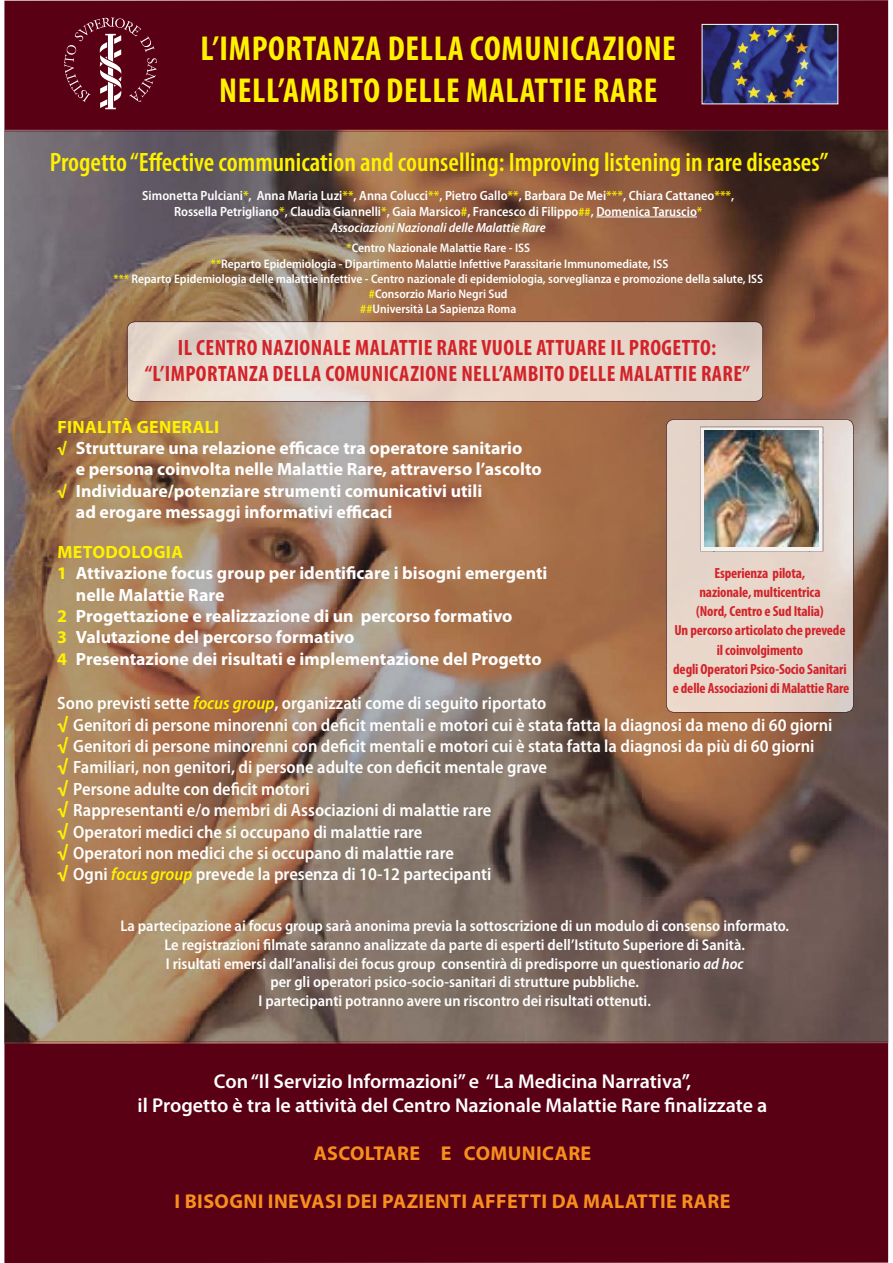
<style>
.page{position:relative;width:893px;height:1263px;background:#fff}
.page>*{position:absolute;margin:0;border:0;box-sizing:border-box;transform-origin:0 0}
.t1{font:700 condensed 34.8px/41.7px "Myriad Pro";letter-spacing:.02em;color:#fff200;text-align:center}
.t2{font:600 condensed 26.7px "Myriad Pro";color:#fff200}
.t3{font:700 condensed 22.35px/26.7px "Myriad Pro";letter-spacing:.02em;color:#d2232a;text-align:center}
.t4{font:600 20.1px/24px "Myriad Pro";color:#fff;text-align:center}
.t5{font:700 20.1px "Myriad Pro";letter-spacing:.02em;color:#f78f1e}
.t6{font:600 semi-condensed 17.85px/21.5px "Myriad Pro";color:#fff}
.t7{font:700 17.85px "Myriad Pro";color:#fff}
.t8{font:700 17.85px "Myriad Pro";letter-spacing:.02em;color:#fff200}
.t9{font:600 semi-condensed 15.6px/18.8px "Myriad Pro";color:#fff;text-align:center}
.t10{font:700 condensed 14.7px/19.2px "Myriad Pro";letter-spacing:-.01em;color:#d2232a;text-align:center}
.t11{font:600 semi-condensed 13.35px/16px "Myriad Pro";color:#fff;text-align:center}
.t12{font:600 semi-condensed 12.45px/15.3px "Myriad Pro";color:#fff;text-align:center}
.s1{color:#fff200}
.s2{font-size:12.45px;color:#fff200}
.s3{font-style:italic}
.s4{font-weight:900;font-size:15.6px;color:#fff200}
.s5{font-style:italic;color:#fff200}
.s6{font-weight:900;font-stretch:normal;color:#fff200}
</style>
<div class="page">
<div style="left:4px;top:0;width:884px;height:1263px;background:#5a0014"></div>
<img style="left:4px;top:129px;width:884px;height:2px">
<img style="left:4px;top:1042px;width:884px;height:2px">
<img style="left:7px;top:134px;width:808px;height:189px">
<img style="left:815px;top:134px;width:71px;height:301px">
<img style="left:7px;top:323px;width:128px;height:717px">
<img style="left:758px;top:323px;width:57px;height:96px">
<img style="left:135px;top:402px;width:507px;height:638px">
<img style="left:642px;top:402px;width:116px;height:33px">
<img style="left:642px;top:435px;width:28px;height:367px">
<img style="left:853px;top:435px;width:33px;height:239px">
<img style="left:844px;top:674px;width:42px;height:366px">
<img style="left:670px;top:712px;width:102px;height:90px">
<img style="left:772px;top:712px;width:72px;height:328px">
<img style="left:642px;top:802px;width:130px;height:238px">
<img style="left:886px;top:134px;width:2px;height:13px">
<img style="left:4px;top:131px;width:681px;height:16px">
<img style="left:685px;top:131px;width:203px;height:3px">
<img style="left:4px;top:147px;width:3px;height:751px">
<img style="left:4px;top:898px;width:15px;height:144px">
<img style="left:886px;top:147px;width:2px;height:751px">
<div style="left:873px;top:898px;width:15px;height:144px;background:#63504c"></div>
<img style="left:19px;top:1040px;width:855px;height:2px">
<svg style="left:64px;top:18px;width:93px;height:91px"></svg>
<hr style="left:596px;top:217px;width:101px;height:1px;background:#fff">
<img style="left:704px;top:26px;width:132px;height:76px">
<div style="left:702px;top:24px;width:136px;height:80px;border:1px solid #fff"></div>
<img style="left:142px;top:338px;width:606px;height:61px">
<img style="left:127px;top:322px;width:636px;height:16px">
<img style="left:127px;top:401px;width:14px;height:1px">
<img style="left:748px;top:401px;width:15px;height:1px">
<img style="left:141px;top:401px;width:607px;height:1px">
<img style="left:127px;top:338px;width:15px;height:63px">
<img style="left:748px;top:338px;width:15px;height:63px">
<img style="left:142px;top:399px;width:606px;height:2px">
<div style="left:681px;top:435px;width:28px;height:275px;background:#e5d4c9"></div>
<img style="left:810px;top:435px;width:29px;height:275px">
<div style="left:709px;top:552px;width:101px;height:158px;background:#e8d6c9"></div>
<img style="left:666px;top:419px;width:187px;height:1px">
<div style="left:666px;top:435px;width:15px;height:277px;background:#e5d4c9"></div>
<img style="left:839px;top:435px;width:14px;height:277px">
<img style="left:666px;top:420px;width:187px;height:15px">
<img style="left:681px;top:710px;width:158px;height:2px">
<img style="left:700px;top:427px;width:123px;height:15px">
<img style="left:700px;top:551px;width:14px;height:1px">
<img style="left:809px;top:551px;width:14px;height:1px">
<img style="left:714px;top:551px;width:95px;height:1px">
<img style="left:700px;top:442px;width:14px;height:109px">
<img style="left:809px;top:442px;width:14px;height:109px">
<img style="left:714px;top:549px;width:95px;height:2px">
<img style="left:705px;top:431px;width:114px;height:115px">
<h1 class="t1" style="left:201px;top:31px;width:477px">L’IMPORTANZA DELLA COMUNICAZIONE<br>NELL’AMBITO DELLE MALATTIE RARE</h1>
<h2 class="t2" style="left:50px;top:152px;width:780px">Progetto “Effective communication and counselling: Improving listening in rare diseases”</h2>
<p class="t11" style="left:142px;top:188px;width:593px">Simonetta Pulciani<span class="s1">*</span>, Anna Maria Luzi<span class="s1">**</span>, Anna Colucci<span class="s1">**</span>, Pietro Gallo<span class="s1">**</span>, Barbara De Mei<span class="s1">***</span>, Chiara Cattaneo<span class="s1">***</span>,<br>Rossella Petrigliano<span class="s1">*</span>, Claudia Giannelli<span class="s1">*</span>, Gaia Marsico<span class="s1">#</span>, Francesco di Filippo<span class="s2">##</span>, Domenica Taruscio<span class="s1">*<br></span><span class="s3">Associazioni Nazionali delle Malattie Rare</span></p>
<p class="t12" style="left:113px;top:241px;width:651px"><span class="s1">*</span>Centro Nazionale Malattie Rare - ISS<br><span class="s1">**</span>Reparto Epidemiologia - Dipartimento Malattie Infettive Parassitarie Immunomediate, ISS<br><span class="s1">***</span> Reparto Epidemiologia delle malattie infettive - Centro nazionale di epidemiologia, sorveglianza e promozione della salute, ISS <span class="s1">#</span>Consorzio Mario Negri Sud<br><span class="s1">##</span>Università La Sapienza Roma</p>
<p class="t3" style="left:145px;top:336px;width:607px">IL CENTRO NAZIONALE MALATTIE RARE VUOLE ATTUARE IL PROGETTO: “L’IMPORTANZA DELLA COMUNICAZIONE NELL’AMBITO DELLE MALATTIE RARE”</p>
<p class="t8" style="left:57px;top:420px;width:163px">FINALITÀ GENERALI</p>
<p class="t7" style="left:57px;top:441px;width:467px"><span class="s4">√</span> Strutturare una relazione efficace tra operatore sanitario</p>
<p class="t7" style="left:76px;top:463px;width:467px">e persona coinvolta nelle Malattie Rare, attraverso l’ascolto</p>
<p class="t7" style="left:57px;top:484px;width:426px"><span class="s4">√</span> Individuare/potenziare strumenti comunicativi utili</p>
<p class="t7" style="left:76px;top:506px;width:318px">ad erogare messaggi informativi efficaci</p>
<p class="t8" style="left:57px;top:545px;width:127px">METODOLOGIA</p>
<p class="t7" style="left:57px;top:566px;width:492px"><span class="s1">1</span> Attivazione focus group per identificare i bisogni emergenti</p>
<p class="t7" style="left:76px;top:588px;width:150px">nelle Malattie Rare</p>
<p class="t7" style="left:57px;top:609px;width:457px"><span class="s1">2</span> Progettazione e realizzazione di un percorso formativo</p>
<p class="t7" style="left:57px;top:631px;width:299px"><span class="s1">3</span> Valutazione del percorso formativo</p>
<p class="t7" style="left:57px;top:652px;width:486px"><span class="s1">4</span> Presentazione dei risultati e implementazione del Progetto</p>
<p class="t10" style="left:673px;top:565px;width:178px">Esperienza pilota,<br>nazionale, multicentrica<br>(Nord, Centro e Sud Italia)<br>Un percorso articolato che prevede il coinvolgimento<br>degli Operatori Psico-Socio Sanitari e delle Associazioni di Malattie Rare</p>
<p class="t6" style="left:57px;top:694px;width:777px">Sono previsti sette <span class="s5">focus group</span>, organizzati come di seguito riportato<br><span class="s6">√</span> Genitori di persone minorenni con deficit mentali e motori cui è stata fatta la diagnosi da meno di 60 giorni <span class="s6">√</span> Genitori di persone minorenni con deficit mentali e motori cui è stata fatta la diagnosi da più di 60 giorni<br><span class="s6">√</span> Familiari, non genitori, di persone adulte con deficit mentale grave<br><span class="s6">√</span> Persone adulte con deficit motori<br><span class="s6">√</span> Rappresentanti e/o membri di Associazioni di malattie rare<br><span class="s6">√</span> Operatori medici che si occupano di malattie rare<br><span class="s6">√</span> Operatori non medici che si occupano di malattie rare<br><span class="s6">√</span> Ogni <span class="s5">focus group</span> prevede la presenza di 10-12 partecipanti</p>
<p class="t9" style="left:120px;top:918px;width:670px">La partecipazione ai focus group sarà anonima previa la sottoscrizione di un modulo di consenso informato.<br>Le registrazioni filmate saranno analizzate da parte di esperti dell’Istituto Superiore di Sanità.<br>I risultati emersi dall’analisi dei focus group consentirà di predisporre un questionario <span class="s3">ad hoc<br></span>per gli operatori psico-socio-sanitari di strutture pubbliche.<br>I partecipanti potranno avere un riscontro dei risultati ottenuti.</p>
<p class="t4" style="left:138px;top:1071px;width:631px">Con “Il Servizio Informazioni” e “La Medicina Narrativa”,<br>il Progetto è tra le attività del Centro Nazionale Malattie Rare finalizzate a</p>
<p class="t5" style="left:314px;top:1146px;width:279px">ASCOLTARE E COMUNICARE</p>
<p class="t5" style="left:175px;top:1194px;width:557px">I BISOGNI INEVASI DEI PAZIENTI AFFETTI DA MALATTIE RARE</p>
</div>
